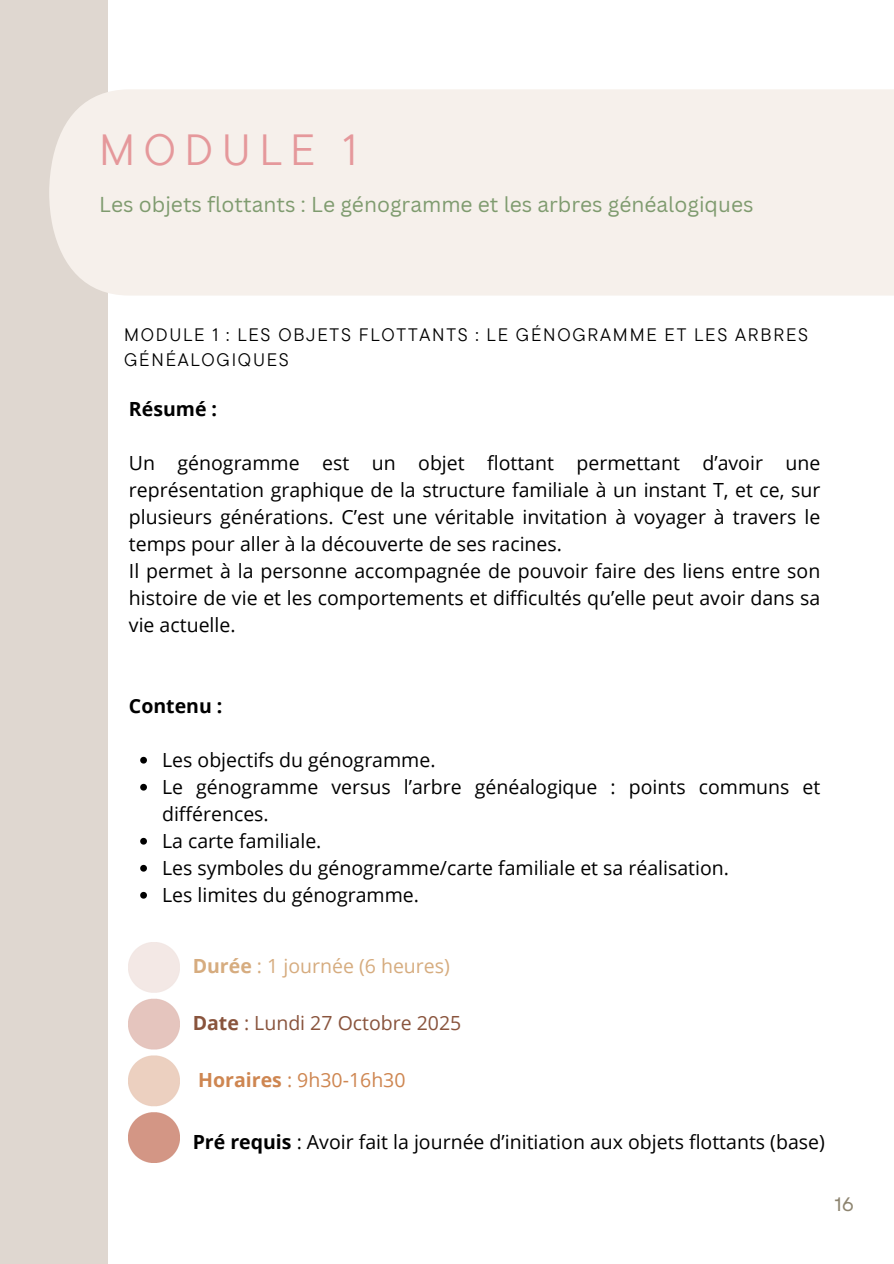
<style>
.page{position:relative;width:894px;height:1264px;background:#fff}
.page>*{position:absolute;margin:0;border:0;box-sizing:border-box;transform-origin:0 0}
.t1{font:43.5px "TT Commons Pro";letter-spacing:.195em;color:#e5989b}
.t2{font:21px "Canva Sans";color:#7f9b6f}
.t3{font:19.5px/27px "Open Sans";color:#000}
.t4{font:19.5px "Open Sans";color:#d6ac7f}
.t5{font:19.5px "Open Sans";color:#89543d}
.t6{font:19.5px "Open Sans";color:#ce8651}
.t7{font:700 19.5px "Open Sans";color:#000}
.t8{font:19.5px "Garet";color:#8d846f}
.t9{font:18px/24.8px "TT Commons Pro";letter-spacing:.1em;color:#000}
.s1{font-weight:700}
</style>
<div class="page">
<div style="left:0;top:0;width:108px;height:1263px;background:#dfd7d0"></div>
<div style="left:50px;top:89px;width:843px;height:206px;background:#f6f0eb"></div>
<img style="left:129px;top:942px;width:50px;height:219px">
<svg style="left:140px;top:756px;width:7px;height:7px"></svg>
<svg style="left:140px;top:783px;width:7px;height:7px"></svg>
<svg style="left:140px;top:837px;width:7px;height:7px"></svg>
<svg style="left:140px;top:864px;width:7px;height:7px"></svg>
<svg style="left:140px;top:891px;width:7px;height:7px"></svg>
<p class="t1" style="left:99px;top:122px;width:259px">MODULE 1</p>
<p class="t2" style="left:99px;top:189px;width:655px">Les objets flottants : Le génogramme et les arbres généalogiques</p>
<p class="t9" style="left:124px;top:321px;width:685px">MODULE 1 : LES OBJETS FLOTTANTS : LE GÉNOGRAMME ET LES ARBRES<br>GÉNÉALOGIQUES</p>
<p class="t7" style="left:129px;top:395px;width:90px">Résumé :</p>
<p class="t3" style="left:129px;top:449px;width:692px">Un génogramme est un objet flottant permettant d’avoir une représentation graphique de la structure familiale à un instant T, et ce, sur plusieurs générations. C’est une véritable invitation à voyager à travers le temps pour aller à la découverte de ses racines.<br>Il permet à la personne accompagnée de pouvoir faire des liens entre son histoire de vie et les comportements et difficultés qu’elle peut avoir dans sa vie actuelle.</p>
<p class="t7" style="left:129px;top:692px;width:95px">Contenu :</p>
<p class="t3" style="left:162px;top:746px;width:659px">Les objectifs du génogramme.<br>Le génogramme versus l’arbre généalogique : points communs et différences.<br>La carte familiale.<br>Les symboles du génogramme/carte familiale et sa réalisation.<br>Les limites du génogramme.</p>
<p class="t4" style="left:193px;top:952px;width:258px"><span class="s1">Durée</span> : 1 journée (6 heures)</p>
<p class="t5" style="left:193px;top:1009px;width:270px"><span class="s1">Date</span> : Lundi 27 Octobre 2025</p>
<p class="t6" style="left:198px;top:1066px;width:209px"><span class="s1">Horaires</span> : 9h30-16h30</p>
<p class="t3" style="left:193px;top:1127px;width:633px"><span class="s1">Pré requis</span> : Avoir fait la journée d’initiation aux objets flottants (base)</p>
<p class="t8" style="left:834px;top:1189px;width:22px">16</p>
</div>
